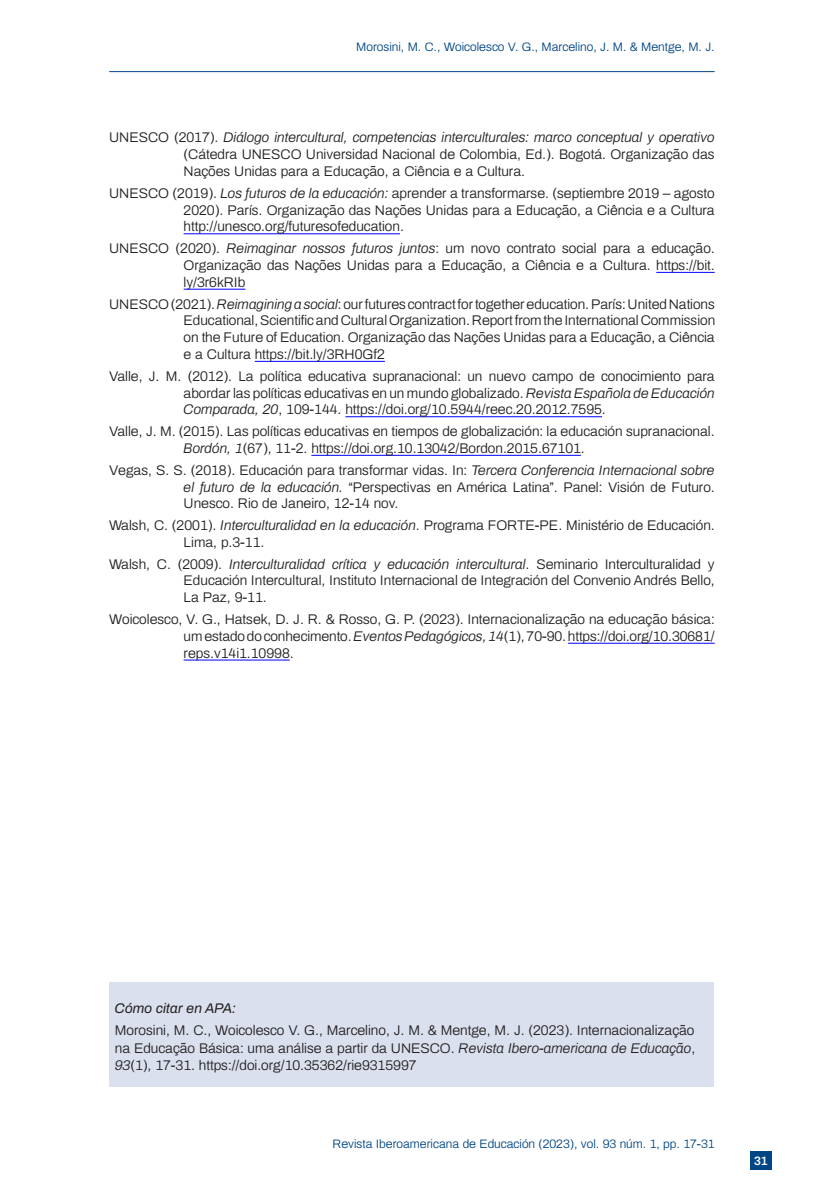
<style>
.page{position:relative;width:819px;height:1191px;background:#fff}
.page>*{position:absolute;margin:0;border:0;box-sizing:border-box;transform-origin:0 0}
.RIE_TextoBibliografía{font:300 14px/16.8px "Archivo";color:#231f20;text-align:justify}
.RIE_ComoCitar{font:300 14px/17.5px "Archivo";color:#231f20;text-align:justify}
.RIE_ComoCitar-2{font:italic 14px "Archivo";color:#231f20}
.t1{font:300 12.25px "Archivo";color:#004684}
.t2{font:600 12.25px "Archivo";color:#fff}
.s1{font-style:italic}
</style>
<div class="page">
<hr style="left:109px;top:71px;width:605px;height:1px;background:#004684">
<hr style="left:184px;top:233px;width:216px;height:1px;background:#00f">
<hr style="left:656px;top:272px;width:58px;height:1px;background:#00f">
<hr style="left:184px;top:289px;width:61px;height:1px;background:#00f">
<hr style="left:255px;top:361px;width:130px;height:1px;background:#00f">
<hr style="left:345px;top:416px;width:257px;height:1px;background:#00f">
<hr style="left:311px;top:455px;width:270px;height:1px;background:#00f">
<hr style="left:568px;top:643px;width:146px;height:1px;background:#00f">
<hr style="left:184px;top:659px;width:106px;height:1px;background:#00f">
<div style="left:750px;top:1151px;width:21px;height:19px;background:#004684"></div>
<div style="left:110px;top:982px;width:604px;height:104px;background:#dae0ed"></div>
<p class="t1" style="left:356px;top:38px;width:360px">Morosini, M. C., Woicolesco V. G., Marcelino, J. M. &amp; Mentge, M. J.</p>
<p class="RIE_TextoBibliografía" style="left:184px;top:128px;width:532px;text-indent:-74px">UNESCO (2017). <span class="s1">Diálogo intercultural, competencias interculturales: marco conceptual y operativo </span>(Cátedra UNESCO Universidad Nacional de Colombia, Ed.). Bogotá. Organização das Nações Unidas para a Educação, a Ciência e a Cultura.</p>
<p class="RIE_TextoBibliografía" style="left:184px;top:184px;width:532px;text-indent:-74px">UNESCO (2019). <span class="s1">Los futuros de la educación:</span> aprender a transformarse. (septiembre 2019 – agosto 2020). París. Organização das Nações Unidas para a Educação, a Ciência e a Cultura http://unesco.org/futuresofeducation.</p>
<p class="RIE_TextoBibliografía" style="left:184px;top:239px;width:532px;text-indent:-74px">UNESCO (2020). <span class="s1">Reimaginar nossos futuros juntos</span>: um novo contrato social para a educação.<br>Organização das Nações Unidas para a Educação, a Ciência e a Cultura. https://bit. ly/3r6kRIb</p>
<p class="RIE_TextoBibliografía" style="left:184px;top:294px;width:533px;text-indent:-74px">UNESCO (2021). <span class="s1">Reimagining a social</span>: our futures contract for together education. París: United Nations Educational, Scientific and Cultural Organization. Report from the International Commission on the Future of Education. Organização das Nações Unidas para a Educação, a Ciência e a Cultura https://bit.ly/3RH0Gf2</p>
<p class="RIE_TextoBibliografía" style="left:184px;top:366px;width:532px;text-indent:-74px">Valle, J. M. (2012). La política educativa supranacional: un nuevo campo de conocimiento para abordar las políticas educativas en un mundo globalizado. <span class="s1">Revista Española de Educación Comparada, 20</span>, 109-144. https://doi.org/10.5944/reec.20.2012.7595.</p>
<p class="RIE_TextoBibliografía" style="left:184px;top:422px;width:532px;text-indent:-74px">Valle, J. M. (2015). Las políticas educativas en tiempos de globalización: la educación supranacional.<br><span class="s1">Bordón, 1</span>(67), 11-2. https://doi.org.10.13042/Bordon.2015.67101.</p>
<p class="RIE_TextoBibliografía" style="left:184px;top:460px;width:532px;text-indent:-74px">Vegas, S. S. (2018). Educación para transformar vidas. In: <span class="s1">Tercera Conferencia Internacional sobre el futuro de la educación.</span> “Perspectivas en América Latina”. Panel: Visión de Futuro.<br>Unesco. Rio de Janeiro, 12-14 nov.</p>
<p class="RIE_TextoBibliografía" style="left:184px;top:516px;width:532px;text-indent:-74px">Walsh, C. (2001). <span class="s1">Interculturalidad en la educación</span>. Programa FORTE-PE. Ministério de Educación.<br>Lima, p.3-11.</p>
<p class="RIE_TextoBibliografía" style="left:184px;top:554px;width:532px;text-indent:-74px">Walsh, C. (2009). <span class="s1">Interculturalidad crítica y educación intercultural</span>. Seminario Interculturalidad y Educación Intercultural, Instituto Internacional de Integración del Convenio Andrés Bello, La Paz, 9-11.</p>
<p class="RIE_TextoBibliografía" style="left:184px;top:610px;width:532px;text-indent:-74px">Woicolesco, V. G., Hatsek, D. J. R. &amp; Rosso, G. P. (2023). Internacionalização na educação básica: um estado do conhecimento. <span class="s1">Eventos Pedagógicos, 14</span>(1), 70-90. https://doi.org/10.30681/ reps.v14i1.10998.</p>
<p class="RIE_ComoCitar-2" style="left:115px;top:997px;width:123px">Cómo citar en APA:</p>
<p class="RIE_ComoCitar" style="left:115px;top:1020px;width:582px">Morosini, M. C., Woicolesco V. G., Marcelino, J. M. &amp; Mentge, M. J. (2023). Internacionalização na Educação Básica: uma análise a partir da UNESCO. <span class="s1">Revista Ibero-americana de Educação</span>, <span class="s1">93</span>(1), 17-31. https://doi.org/10.35362/rie9315997</p>
<p class="t1" style="left:332px;top:1135px;width:383px">Revista Iberoamericana de Educación (2023), vol. 93 núm. 1, pp. 17-31</p>
<p class="t2" style="left:754px;top:1152px;width:15px">31</p>
</div>
